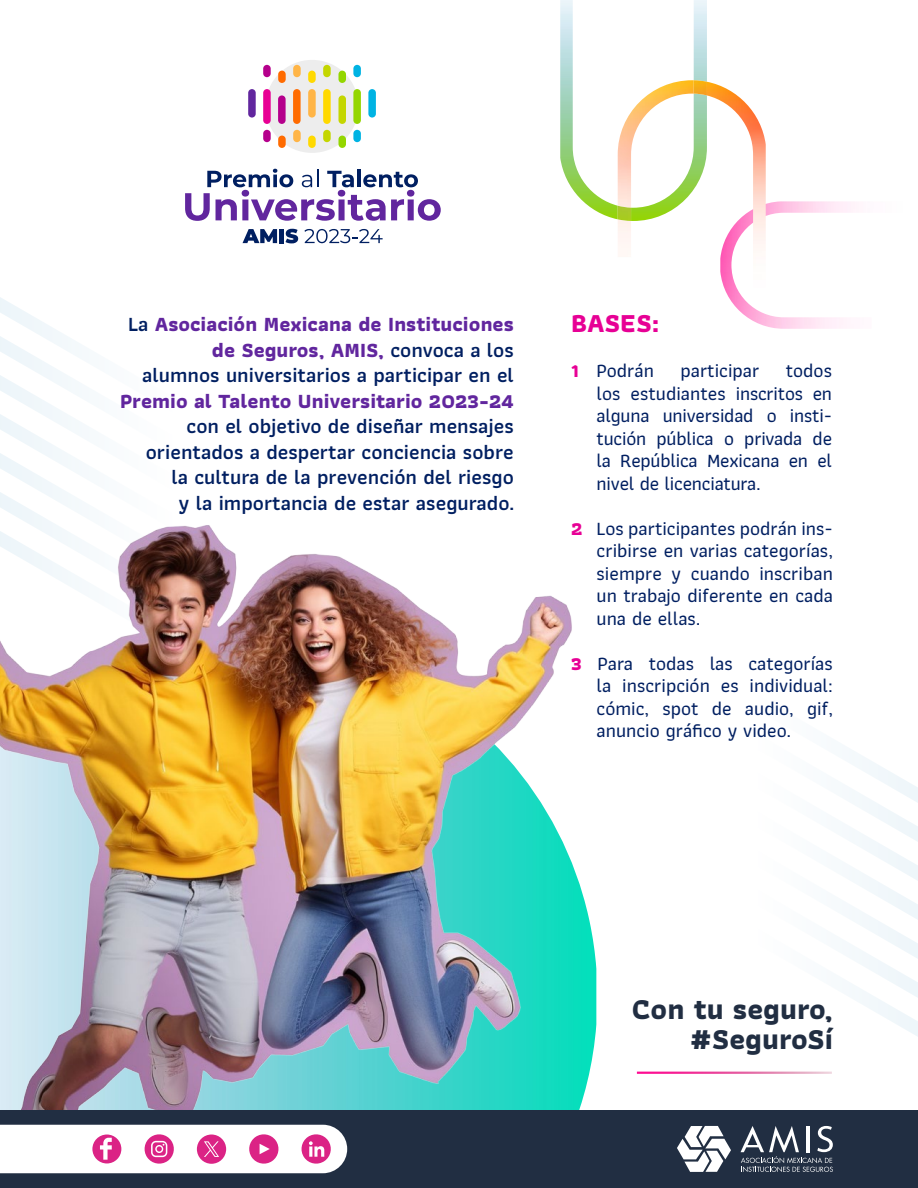
<style>
.page{position:relative;width:918px;height:1188px;background:#fff}
.page>*{position:absolute;margin:0;border:0;box-sizing:border-box;transform-origin:0 0}
.t1{font:700 30px/30px "Athiti";color:#212e42;text-align:right}
.t2{font:700 27px "Athiti";color:#e70095}
.t3{font:600 21px/25.5px "Athiti";color:#001f61;text-align:right}
.t4{font:700 21px "Athiti";color:#61269e}
.t5{font:500 19.5px/22.5px "Athiti";color:#001f61;text-align:justify}
.s1{font-weight:700;color:#61269e}
.s2{font-weight:700;color:#e70095}
</style>
<div class="page">
<svg style="left:0;top:305px;width:80px;height:39px"></svg>
<svg style="left:0;top:344px;width:82px;height:39px"></svg>
<svg style="left:0;top:383px;width:82px;height:39px"></svg>
<svg style="left:0;top:422px;width:82px;height:39px"></svg>
<svg style="left:0;top:461px;width:82px;height:39px"></svg>
<svg style="left:0;top:500px;width:82px;height:13px"></svg>
<img style="left:0;top:513px;width:587px;height:597px">
<svg style="left:851px;top:997px;width:67px;height:39px"></svg>
<svg style="left:849px;top:958px;width:69px;height:39px"></svg>
<svg style="left:849px;top:919px;width:69px;height:39px"></svg>
<svg style="left:849px;top:880px;width:69px;height:39px"></svg>
<svg style="left:849px;top:841px;width:69px;height:39px"></svg>
<svg style="left:849px;top:749px;width:69px;height:92px"></svg>
<img style="left:724px;top:201px;width:133px;height:128px">
<div style="left:0;top:1110px;width:918px;height:78px;background:#212e42"></div>
<svg style="left:677px;top:1126px;width:54px;height:46px"></svg>
<svg style="left:741px;top:1126px;width:92px;height:46px"></svg>
<div style="left:266px;top:60px;width:93px;height:93px;background:#ededed;border-radius:50%"></div>
<svg style="left:185px;top:169px;width:256px;height:52px"></svg>
<div style="left:248px;top:89px;width:8px;height:29px;background:#61269e;border-radius:4px"></div>
<div style="left:278px;top:95px;width:8px;height:29px;background:#b5008c;border-radius:4px"></div>
<div style="left:308px;top:89px;width:8px;height:29px;background:#ffb547;border-radius:4px"></div>
<div style="left:338px;top:95px;width:8px;height:29px;background:#c4d600;border-radius:4px"></div>
<div style="left:368px;top:89px;width:8px;height:29px;background:#00b3e3;border-radius:4px"></div>
<div style="left:263px;top:89px;width:8px;height:35px;background:#e80094;border-radius:4px"></div>
<div style="left:293px;top:89px;width:8px;height:35px;background:#ff6b00;border-radius:4px"></div>
<div style="left:353px;top:89px;width:8px;height:35px;background:#94d600;border-radius:4px"></div>
<div style="left:323px;top:89px;width:8px;height:35px;background:#ffd900;border-radius:4px"></div>
<div style="left:263px;top:130px;width:8px;height:12px;background:#b5008c;border-radius:4px"></div>
<div style="left:278px;top:136px;width:8px;height:12px;background:#ff6b00;border-radius:4px"></div>
<div style="left:323px;top:130px;width:8px;height:12px;background:#c4d600;border-radius:4px"></div>
<div style="left:293px;top:130px;width:8px;height:12px;background:#ffb547;border-radius:4px"></div>
<div style="left:308px;top:136px;width:8px;height:12px;background:#ffd900;border-radius:4px"></div>
<div style="left:338px;top:136px;width:8px;height:12px;background:#94d600;border-radius:4px"></div>
<div style="left:353px;top:130px;width:8px;height:12px;background:#00b3e3;border-radius:4px"></div>
<div style="left:263px;top:65px;width:8px;height:12px;background:#b5008c;border-radius:4px"></div>
<div style="left:278px;top:71px;width:8px;height:12px;background:#ff6b00;border-radius:4px"></div>
<div style="left:323px;top:65px;width:8px;height:12px;background:#c4d600;border-radius:4px"></div>
<div style="left:293px;top:65px;width:8px;height:12px;background:#ffb547;border-radius:4px"></div>
<div style="left:308px;top:71px;width:8px;height:12px;background:#ffd900;border-radius:4px"></div>
<div style="left:338px;top:71px;width:8px;height:12px;background:#94d600;border-radius:4px"></div>
<div style="left:353px;top:65px;width:8px;height:12px;background:#00b3e3;border-radius:4px"></div>
<svg style="left:243px;top:229px;width:34px;height:14px"></svg>
<div style="left:279px;top:229px;width:5px;height:14px;background:#001f61"></div>
<svg style="left:286px;top:229px;width:12px;height:14px"></svg>
<svg style="left:304px;top:229px;width:79px;height:14px"></svg>
<img style="left:560px;top:0;width:147px;height:220px">
<img style="left:618px;top:81px;width:148px;height:207px">
<img style="left:618px;top:80px;width:89px;height:141px">
<img style="left:637px;top:1072px;width:195px;height:2px">
<svg style="left:0;top:1125px;width:347px;height:48px;background:#f5d6e7"></svg>
<p class="t3" style="left:128px;top:312px;width:387px">La <span class="s1">Asociación Mexicana de Instituciones de Seguros, AMIS,</span> convoca a los<br>alumnos universitarios a participar en el</p>
<p class="t4" style="left:120px;top:385px;width:395px">Premio al Talento Universitario 2023-24</p>
<p class="t3" style="left:146px;top:414px;width:370px">con el objetivo de diseñar mensajes orientados a despertar conciencia sobre la cultura de la prevención del riesgo<br>y la importancia de estar asegurado.</p>
<h2 class="t2" style="left:571px;top:302px;width:90px">BASES:</h2>
<p class="t5" style="left:571px;top:360px;width:84px"><span class="s2">1</span> Podrán</p>
<p class="t5" style="left:680px;top:360px;width:81px">participar</p>
<p class="t5" style="left:597px;top:360px;width:237px;text-indent:189px">todos los estudiantes inscritos en alguna universidad o insti&shy;tución pública o privada de la República Mexicana en el nivel de licenciatura.</p>
<p class="t5" style="left:597px;top:517px;width:238px;text-indent:-26px"><span class="s2">2</span> Los participantes podrán ins&shy;cribirse en varias categorías, siempre y cuando inscriban un trabajo diferente en cada una de ellas.</p>
<p class="t5" style="left:597px;top:652px;width:238px;text-indent:-26px"><span class="s2">3</span> Para todas las categorías la inscripción es individual: cómic, spot de audio, gif, anuncio gráfico y video.</p>
<h1 class="t1" style="left:632px;top:994px;width:203px">Con tu seguro, #SeguroSí</h1>
</div>
